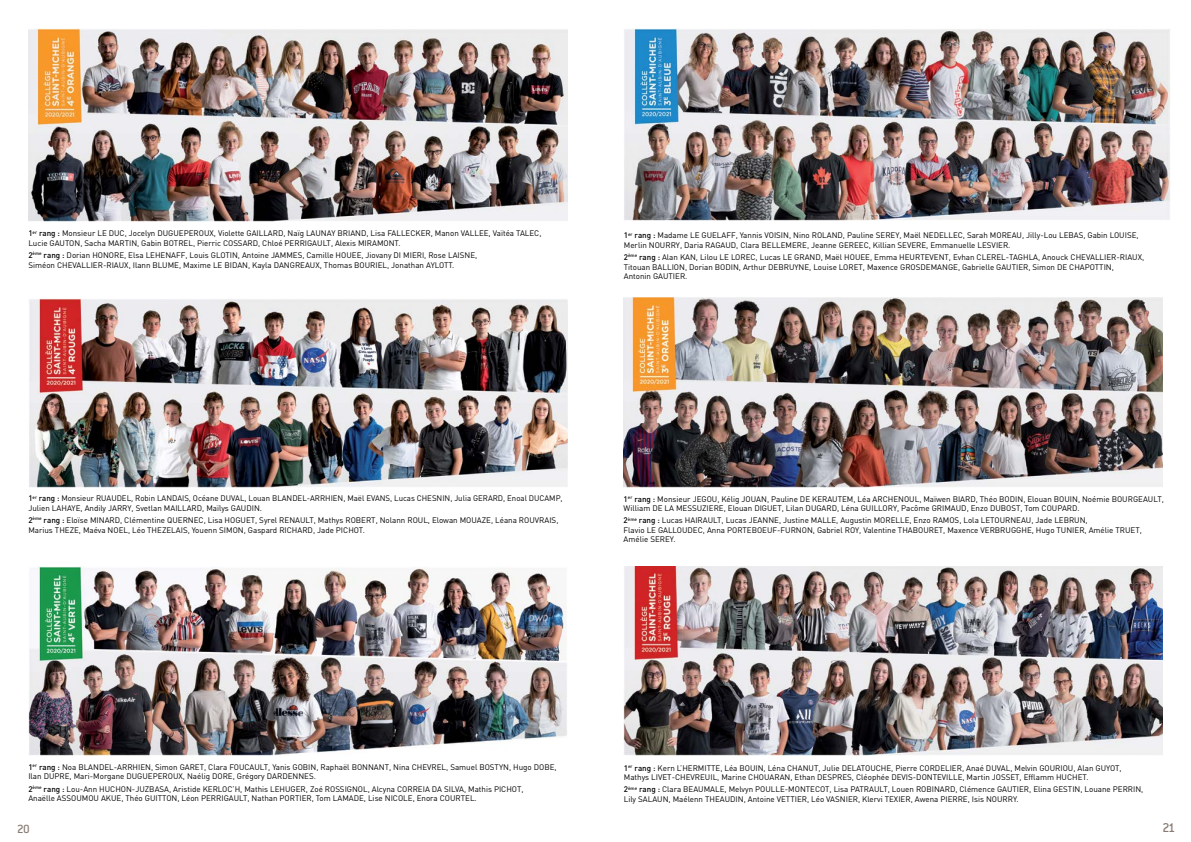
<style>
.page{position:relative;width:1191px;height:842px;background:#fff}
.page>*{position:absolute;margin:0;border:0;box-sizing:border-box;transform-origin:0 0}
.t1{font:500 14px "Conduit ITC";color:#897b73}
.t2{font:500 13px "Conduit ITC";color:#897b73}
.t3{font:8px/9.5px "DIN";color:#000}
.s1{font-weight:500}
</style>
<div class="page">
<img style="left:28px;top:28px;width:539px;height:194px">
<img style="left:624px;top:566px;width:538px;height:189px">
<img style="left:624px;top:298px;width:538px;height:190px">
<img style="left:29px;top:298px;width:538px;height:190px">
<img style="left:624px;top:28px;width:546px;height:193px">
<img style="left:28px;top:566px;width:539px;height:190px">
<p class="t3" style="left:28px;top:228px;width:514px"><span class="s1">1</span><sup>er</sup> <span class="s1">rang :</span> Monsieur LE DUC, Jocelyn DUGUEPEROUX, Violette GAILLARD, Naïg LAUNAY BRIAND, Lisa FALLECKER, Manon VALLEE, Vaïtéa TALEC,<br>Lucie GAUTON, Sacha MARTIN, Gabin BOTREL, Pierric COSSARD, Chloé PERRIGAULT, Alexis MIRAMONT.</p>
<p class="t3" style="left:28px;top:250px;width:450px"><span class="s1">2</span><sup>ème</sup> <span class="s1">rang :</span> Dorian HONORE, Elsa LEHENAFF, Louis GLOTIN, Antoine JAMMES, Camille HOUEE, Jiovany DI MIERI, Rose LAISNE,<br>Siméon CHEVALLIER-RIAUX, Ilann BLUME, Maxime LE BIDAN, Kayla DANGREAUX, Thomas BOURIEL, Jonathan AYLOTT.</p>
<p class="t3" style="left:624px;top:230px;width:516px"><span class="s1">1</span><sup>er</sup> <span class="s1">rang :</span> Madame LE GUELAFF, Yannis VOISIN, Nino ROLAND, Pauline SEREY, Maël NEDELLEC, Sarah MOREAU, Jilly-Lou LEBAS, Gabin LOUISE,<br>Merlin NOURRY, Daria RAGAUD, Clara BELLEMERE, Jeanne GEREEC, Killian SEVERE, Emmanuelle LESVIER.</p>
<p class="t3" style="left:624px;top:252px;width:522px"><span class="s1">2</span><sup>ème</sup> <span class="s1">rang :</span> Alan KAN, Lilou LE LOREC, Lucas LE GRAND, Maël HOUEE, Emma HEURTEVENT, Evhan CLEREL-TAGHLA, Anouck CHEVALLIER-RIAUX,<br>Titouan BALLION, Dorian BODIN, Arthur DEBRUYNE, Louise LORET, Maxence GROSDEMANGE, Gabrielle GAUTIER, Simon DE CHAPOTTIN,<br>Antonin GAUTIER.</p>
<p class="t3" style="left:28px;top:493px;width:536px"><span class="s1">1</span><sup>er</sup> <span class="s1">rang :</span> Monsieur RUAUDEL, Robin LANDAIS, Océane DUVAL, Louan BLANDEL-ARRHIEN, Maël EVANS, Lucas CHESNIN, Julia GERARD, Enoal DUCAMP,<br>Julien LAHAYE, Andily JARRY, Svetlan MAILLARD, Maïlys GAUDIN.</p>
<p class="t3" style="left:28px;top:515px;width:531px"><span class="s1">2</span><sup>ème</sup> <span class="s1">rang :</span> Eloïse MINARD, Clémentine QUERNEC, Lisa HOGUET, Syrel RENAULT, Mathys ROBERT, Nolann ROUL, Elowan MOUAZE, Léana ROUVRAIS,<br>Marius THEZE, Maéva NOEL, Léo THEZELAIS, Youenn SIMON, Gaspard RICHARD, Jade PICHOT.</p>
<p class="t3" style="left:623px;top:494px;width:542px"><span class="s1">1</span><sup>er</sup> <span class="s1">rang :</span> Monsieur JEGOU, Kélig JOUAN, Pauline DE KERAUTEM, Léa ARCHENOUL, Maïwen BIARD, Théo BODIN, Elouan BOUIN, Noémie BOURGEAULT,<br>William DE LA MESSUZIERE, Elouan DIGUET, Lilan DUGARD, Léna GUILLORY, Pacôme GRIMAUD, Enzo DUBOST, Tom COUPARD.</p>
<p class="t3" style="left:623px;top:516px;width:520px"><span class="s1">2</span><sup>ème</sup> <span class="s1">rang :</span> Lucas HAIRAULT, Lucas JEANNE, Justine MALLE, Augustin MORELLE, Enzo RAMOS, Lola LETOURNEAU, Jade LEBRUN,<br>Flavio LE GALLOUDEC, Anna PORTEBOEUF-FURNON, Gabriel ROY, Valentine THABOURET, Maxence VERBRUGGHE, Hugo TUNIER, Amélie TRUET,<br>Amélie SEREY.</p>
<p class="t3" style="left:28px;top:762px;width:530px"><span class="s1">1</span><sup>er</sup> <span class="s1">rang :</span> Noa BLANDEL-ARRHIEN, Simon GARET, Clara FOUCAULT, Yanis GOBIN, Raphaël BONNANT, Nina CHEVREL, Samuel BOSTYN, Hugo DOBE,<br>Ilan DUPRE, Mari-Morgane DUGUEPEROUX, Naélig DORE, Grégory DARDENNES.</p>
<p class="t3" style="left:28px;top:784px;width:496px"><span class="s1">2</span><sup>ème</sup> <span class="s1">rang :</span> Lou-Ann HUCHON-JUZBASA, Aristide KERLOC’H, Mathis LEHUGER, Zoé ROSSIGNOL, Alcyna CORREIA DA SILVA, Mathis PICHOT,<br>Anaëlle ASSOUMOU AKUE, Théo GUITTON, Léon PERRIGAULT, Nathan PORTIER, Tom LAMADE, Lise NICOLE, Enora COURTEL.</p>
<p class="t3" style="left:624px;top:763px;width:499px"><span class="s1">1</span><sup>er</sup> <span class="s1">rang :</span> Kern L’HERMITTE, Léa BOUIN, Léna CHANUT, Julie DELATOUCHE, Pierre CORDELIER, Anaé DUVAL, Melvin GOURIOU, Alan GUYOT,<br>Mathys LIVET-CHEVREUIL, Marine CHOUARAN, Ethan DESPRES, Cléophée DEVIS-DONTEVILLE, Martin JOSSET, Efflamm HUCHET.</p>
<p class="t3" style="left:624px;top:785px;width:521px"><span class="s1">2</span><sup>ème</sup> <span class="s1">rang :</span> Clara BEAUMALE, Melvyn POULLE-MONTECOT, Lisa PATRAULT, Louen ROBINARD, Clémence GAUTIER, Elina GESTIN, Louane PERRIN,<br>Lily SALAUN, Maélenn THEAUDIN, Antoine VETTIER, Léo VASNIER, Klervi TEXIER, Awena PIERRE, Isis NOURRY.</p>
<h2 class="t2" style="left:17px;top:821px;width:14px">20</h2>
<h1 class="t1" style="left:1162px;top:820px;width:14px">21</h1>
</div>
